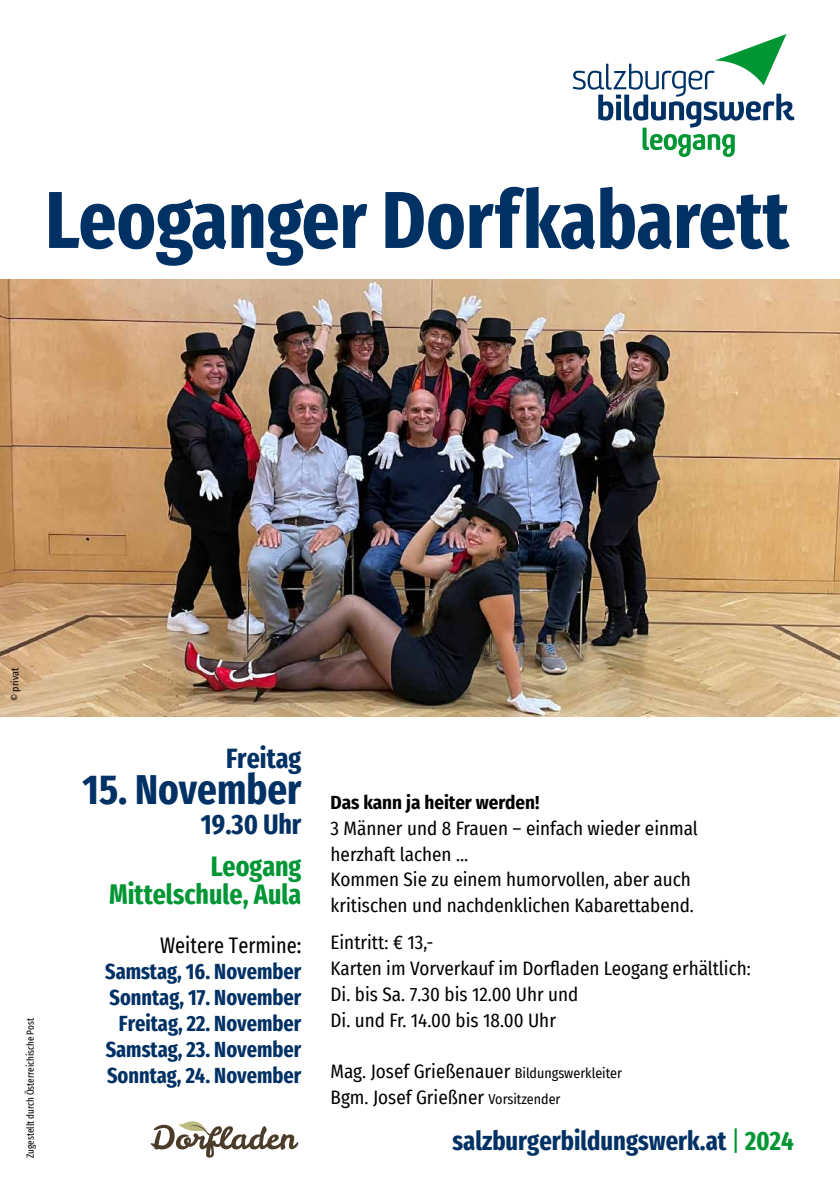
<style>
.page{position:relative;width:840px;height:1191px;background:#fff}
.page>*{position:absolute;margin:0;border:0;box-sizing:border-box;transform-origin:0 0}
.t1{font:700 extra-condensed 80.6px "Fira Sans";color:#003165}
.t2{font:700 extra-condensed 42px "Fira Sans";color:#003165}
.t3{font:700 extra-condensed 28px/28px "Fira Sans";color:#009634;text-align:right}
.t4{font:700 extra-condensed 28px "Fira Sans";color:#003165}
.t5{font:700 extra-condensed 26.6px "Fira Sans";color:#003165}
.t6{font:700 extra-condensed 22px/26px "Fira Sans";color:#003165;text-align:right}
.t7{font:extra-condensed 22px "Fira Sans";color:#000}
.t8{font:19px/25.8px "Fira Sans Condensed";color:#000}
.t9{font:700 19px "Fira Sans Condensed";color:#000}
.t10{font:extra-condensed 10px "Fira Sans";color:#000}
.t11{font:10px "Fira Sans Condensed";color:#000}
.s1{font-size:14px}
.s2{font-weight:400;color:#009634}
.s3{color:#009634}
</style>
<div class="page">
<svg style="left:572px;top:34px;width:222px;height:123px"></svg>
<img style="left:0;top:279px;width:839px;height:437px">
<svg style="left:150px;top:1121px;width:149px;height:37px"></svg>
<h1 class="t1" style="left:45px;top:153px;width:744px">Leoganger Dorfkabarett</h1>
<p class="t11" style="left:8px;top:701px;width:35px;rotate:-90deg">© privat</p>
<p class="t10" style="left:23px;top:1157px;width:141px;rotate:-90deg">Zugestellt durch Österreichische Post</p>
<h3 class="t4" style="left:226px;top:734px;width:77px">Freitag</h3>
<h2 class="t2" style="left:82px;top:754px;width:220px">15. November</h2>
<h3 class="t4" style="left:201px;top:801px;width:102px">19.30 Uhr</h3>
<h3 class="t3" style="left:109px;top:850px;width:193px">Leogang<br>Mittelschule, Aula</h3>
<p class="t7" style="left:160px;top:928px;width:143px">Weitere Termine:</p>
<p class="t6" style="left:105px;top:956px;width:197px">Samstag, 16. November<br>Sonntag, 17. November<br>Freitag, 22. November<br>Samstag, 23. November<br>Sonntag, 24. November</p>
<p class="t9" style="left:330px;top:786px;width:210px">Das kann ja heiter werden!</p>
<p class="t8" style="left:330px;top:814px;width:368px">3 Männer und 8 Frauen – einfach wieder einmal herzhaft lachen …<br>Kommen Sie zu einem humorvollen, aber auch kritischen und nachdenklichen Kabarettabend.</p>
<p class="t8" style="left:330px;top:929px;width:421px">Eintritt: € 13,-<br>Karten im Vorverkauf im Dorfladen Leogang erhältlich:<br>Di. bis Sa. 7.30 bis 12.00 Uhr und<br>Di. und Fr. 14.00 bis 18.00 Uhr</p>
<p class="t8" style="left:330px;top:1058px;width:293px">Mag. Josef Grießenauer <span class="s1">Bildungswerkleiter<br></span>Bgm. Josef Grießner <span class="s1">Vorsitzender</span></p>
<h3 class="t5" style="left:452px;top:1119px;width:342px">salzburgerbildungswerk.at <span class="s2">|</span> <span class="s3">2024</span></h3>
</div>
